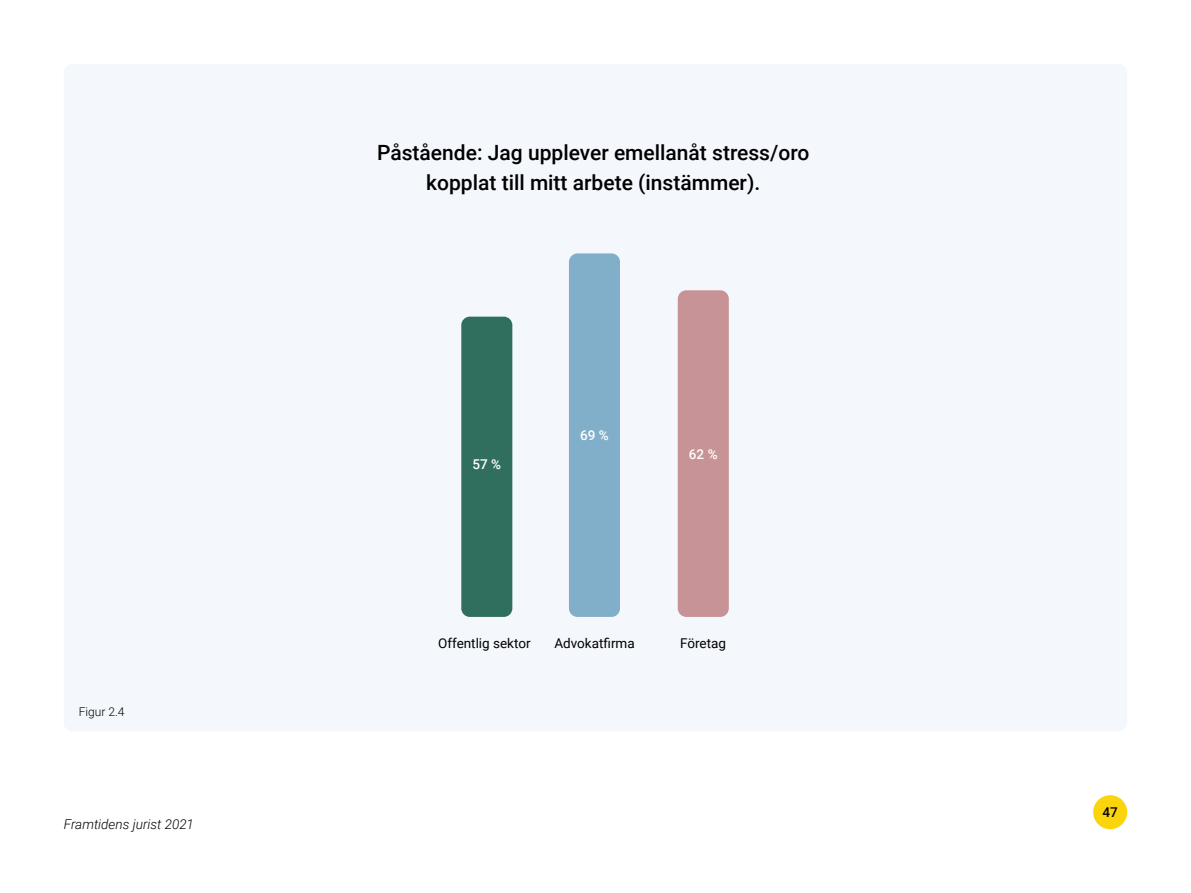
<style>
.page{position:relative;width:1191px;height:893px;background:#fff}
.page>*{position:absolute;margin:0;border:0;box-sizing:border-box;transform-origin:0 0}
.t1{font:500 21px/30px "Roboto";color:#000;text-align:center}
.t2{font:13.5px "Roboto";color:#000}
.t3{font:italic 300 13.5px "Roboto";color:#000}
.t4{font:500 13.5px "Roboto";color:#fff}
.t5{font:500 13.5px "Roboto";color:#000}
.t6{font:300 12px "Roboto";color:#000}
</style>
<div class="page">
<div style="left:64px;top:64px;width:1063px;height:667px;background:#f4f7fc;border-radius:9px"></div>
<div style="left:1093px;top:795px;width:34px;height:34px;background:#fcd40b;border-radius:50%"></div>
<div style="left:461px;top:317px;width:51px;height:300px;background:#306e5e;border-radius:9px"></div>
<div style="left:569px;top:253px;width:51px;height:364px;background:#81aec8;border-radius:9px"></div>
<div style="left:678px;top:290px;width:51px;height:327px;background:#c79396;border-radius:9px"></div>
<p class="t6" style="left:79px;top:704px;width:47px">Figur 2.4</p>
<p class="t3" style="left:64px;top:815px;width:132px">Framtidens jurist 2021</p>
<p class="t1" style="left:377px;top:136px;width:434px">Påstående: Jag upplever emellanåt stress/oro kopplat till mitt arbete (instämmer).</p>
<p class="t4" style="left:472px;top:455px;width:30px">57 %</p>
<p class="t4" style="left:580px;top:426px;width:30px">69 %</p>
<p class="t4" style="left:689px;top:444px;width:30px">62 %</p>
<p class="t2" style="left:438px;top:634px;width:94px">Offentlig sektor</p>
<p class="t2" style="left:554px;top:634px;width:82px">Advokatfirma</p>
<p class="t2" style="left:680px;top:634px;width:47px">Företag</p>
<p class="t5" style="left:1102px;top:803px;width:17px">47</p>
</div>
